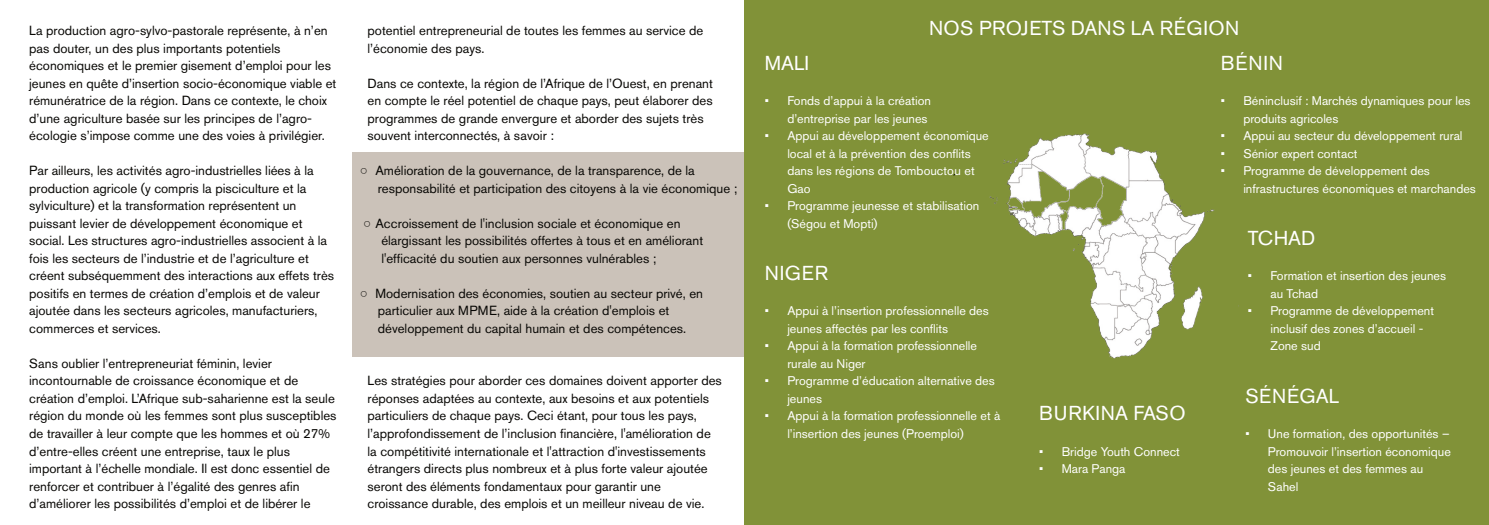
<style>
.page{position:relative;width:1489px;height:525px;background:#fff}
.page>*{position:absolute;margin:0;border:0;box-sizing:border-box;transform-origin:0 0}
.t1{font:20px "Akzidenz Grotesk BQ";letter-spacing:.02em;color:#fff}
.t2{font:13.12px/17.5px "Akzidenz Grotesk BQ";color:#080704}
.t3{font:12.5px/17.5px "Akzidenz Grotesk BQ";color:#fff}
.s1{font-family:"Lucida Grande"}
</style>
<div class="page">
<div style="left:351px;top:151px;width:393px;height:205px;background:#cbc2b9"></div>
<div style="left:744px;top:0;width:744px;height:524px;background:#819238"></div>
<img style="left:989px;top:134px;width:226px;height:224px">
<div style="left:1175px;top:258px;width:42px;height:27px;background:#819238"></div>
<div style="left:1204px;top:295px;width:33px;height:55px;background:#819238"></div>
<div style="left:1178px;top:279px;width:15px;height:12px;background:#819238"></div>
<div style="left:1188px;top:330px;width:16px;height:32px;background:#819238"></div>
<div style="left:1207px;top:276px;width:33px;height:29px;background:#819238"></div>
<p class="t2" style="left:29px;top:23px;width:309px">La production agro-sylvo-pastorale représente, à n’en pas douter, un des plus importants potentiels économiques et le premier gisement d’emploi pour les jeunes en quête d’insertion socio-économique viable et rémunératrice de la région. Dans ce contexte, le choix d’une agriculture basée sur les principes de l’agro&shy;écologie s’impose comme une des voies à privilégier.</p>
<p class="t2" style="left:29px;top:163px;width:306px">Par ailleurs, les activités agro-industrielles liées à la production agricole (y compris la pisciculture et la sylviculture) et la transformation représentent un puissant levier de développement économique et social. Les structures agro-industrielles associent à la fois les secteurs de l’industrie et de l’agriculture et créent subséquemment des interactions aux effets très positifs en termes de création d’emplois et de valeur ajoutée dans les secteurs agricoles, manufacturiers, commerces et services.</p>
<p class="t2" style="left:29px;top:355px;width:309px">Sans oublier l’entrepreneuriat féminin, levier incontournable de croissance économique et de création d’emploi. L’Afrique sub-saharienne est la seule région du monde où les femmes sont plus susceptibles de travailler à leur compte que les hommes et où 27% d’entre-elles créent une entreprise, taux le plus important à l’échelle mondiale. Il est donc essentiel de renforcer et contribuer à l’égalité des genres afin d’améliorer les possibilités d’emploi et de libérer le</p>
<p class="t2" style="left:367px;top:23px;width:337px">potentiel entrepreneurial de toutes les femmes au service de l’économie des pays.</p>
<p class="t2" style="left:367px;top:75px;width:347px">Dans ce contexte, la région de l’Afrique de l’Ouest, en prenant en compte le réel potentiel de chaque pays, peut élaborer des programmes de grande envergure et aborder des sujets très souvent interconnectés, à savoir :</p>
<p class="t2" style="left:378px;top:163px;width:361px;text-indent:-18px"><span class="s1">◦</span> Amélioration de la gouvernance, de la transparence, de la responsabilité et participation des citoyens à la vie économique ;</p>
<p class="t2" style="left:381px;top:215px;width:323px;text-indent:-18px"><span class="s1">◦</span> Accroissement de l'inclusion sociale et économique en élargissant les possibilités offertes à tous et en améliorant l'efficacité du soutien aux personnes vulnérables ;</p>
<p class="t2" style="left:378px;top:285px;width:327px;text-indent:-18px"><span class="s1">◦</span> Modernisation des économies, soutien au secteur privé, en particulier aux MPME, aide à la création d'emplois et développement du capital humain et des compétences.</p>
<p class="t2" style="left:367px;top:373px;width:356px">Les stratégies pour aborder ces domaines doivent apporter des réponses adaptées au contexte, aux besoins et aux potentiels particuliers de chaque pays. Ceci étant, pour tous les pays, l’approfondissement de l’inclusion financière, l'amélioration de la compétitivité internationale et l'attraction d'investissements étrangers directs plus nombreux et à plus forte valeur ajoutée seront des éléments fondamentaux pour garantir une croissance durable, des emplois et un meilleur niveau de vie.</p>
<h1 class="t1" style="left:929px;top:20px;width:312px">NOS PROJETS DANS LA RÉGION</h1>
<h1 class="t1" style="left:764px;top:55px;width:46px">MALI</h1>
<p class="t3" style="left:764px;top:93px;width:168px;text-align:right">• Fonds d’appui à la création d’entreprise par les jeunes</p>
<p class="t3" style="left:787px;top:128px;width:203px;text-indent:-22px">• Appui au développement économique local et à la prévention des conflits dans les régions de Tombouctou et<br>Gao</p>
<p class="t3" style="left:787px;top:198px;width:193px;text-indent:-22px">• Programme jeunesse et stabilisation (Ségou et Mopti)</p>
<h1 class="t1" style="left:764px;top:265px;width:65px">NIGER</h1>
<p class="t3" style="left:787px;top:303px;width:203px;text-indent:-22px">• Appui à l’insertion professionnelle des jeunes affectés par les conflits</p>
<p class="t3" style="left:787px;top:338px;width:191px;text-indent:-22px">• Appui à la formation professionnelle rurale au Niger</p>
<p class="t3" style="left:787px;top:373px;width:209px;text-indent:-22px">• Programme d’éducation alternative des jeunes</p>
<p class="t3" style="left:787px;top:408px;width:214px;text-indent:-22px">• Appui à la formation professionnelle et à l’insertion des jeunes (Proemploi)</p>
<h1 class="t1" style="left:1039px;top:405px;width:148px">BURKINA FASO</h1>
<p class="t3" style="left:1039px;top:443px;width:142px">• Bridge Youth Connect</p>
<p class="t3" style="left:1039px;top:461px;width:88px">• Mara Panga</p>
<h1 class="t1" style="left:1220px;top:55px;width:64px">BÉNIN</h1>
<p class="t3" style="left:1243px;top:93px;width:229px;text-indent:-22px">• Béninclusif : Marchés dynamiques pour les produits agricoles</p>
<p class="t3" style="left:1220px;top:128px;width:243px">• Appui au secteur du développement rural</p>
<p class="t3" style="left:1220px;top:146px;width:138px">• Sénior expert contact</p>
<p class="t3" style="left:1243px;top:163px;width:234px;text-indent:-22px">• Programme de développement des infrastructures économiques et marchandes</p>
<h1 class="t1" style="left:1247px;top:230px;width:69px">TCHAD</h1>
<p class="t3" style="left:1270px;top:268px;width:177px;text-indent:-23px">• Formation et insertion des jeunes au Tchad</p>
<p class="t3" style="left:1270px;top:303px;width:165px;text-indent:-23px">• Programme de développement inclusif des zones d’accueil -<br>Zone sud</p>
<h1 class="t1" style="left:1245px;top:388px;width:95px">SÉNÉGAL</h1>
<p class="t3" style="left:1267px;top:426px;width:184px;text-indent:-22px">• Une formation, des opportunités –<br>Promouvoir l’insertion économique des jeunes et des femmes au<br>Sahel</p>
</div>
